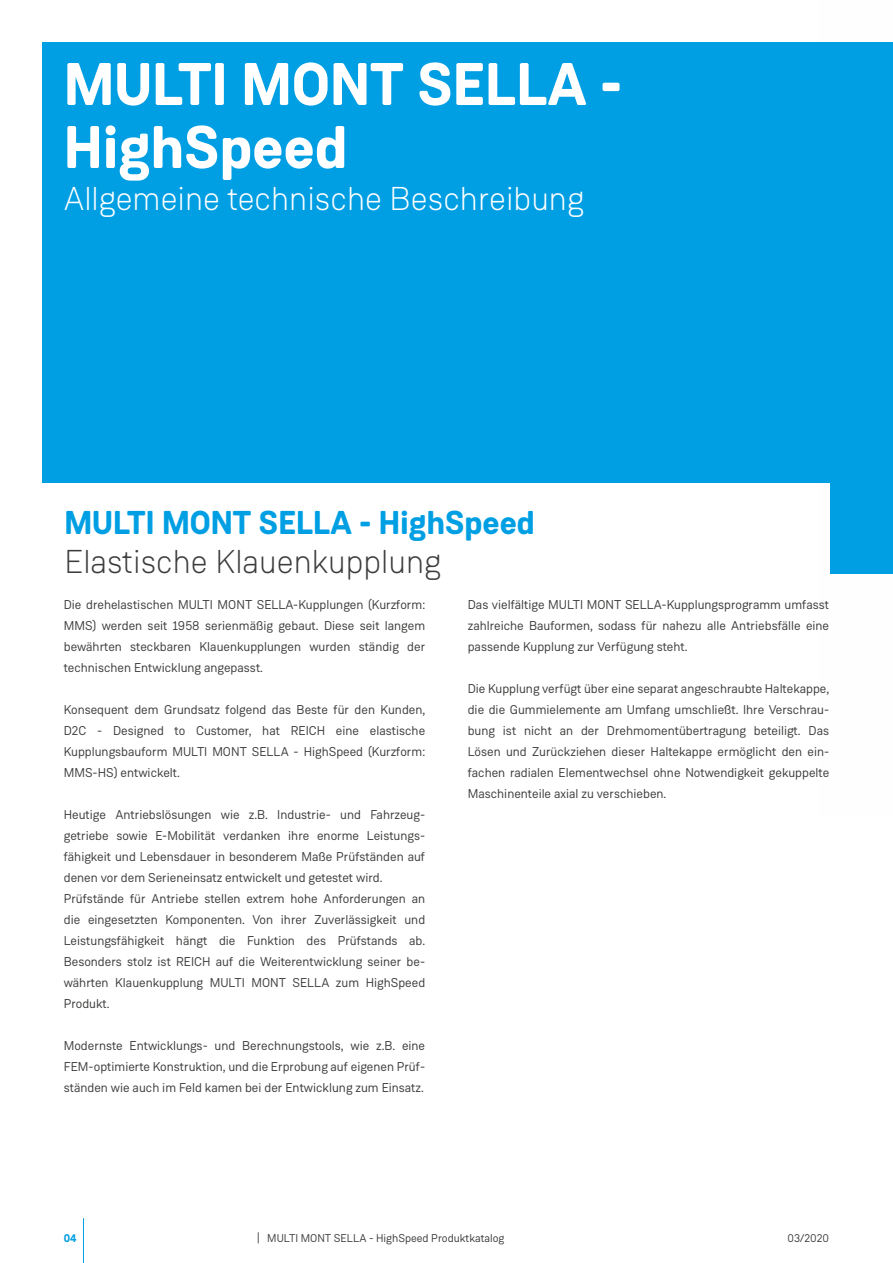
<style>
.page{position:relative;width:893px;height:1263px;background:#fff}
.page>*{position:absolute;margin:0;border:0;box-sizing:border-box;transform-origin:0 0}
.t1{font:700 60px/63px "Weissenhof Grotesk";color:#fff}
.t2{font:300 33px "Weissenhof Grotesk";color:#fff}
.t3{font:700 33px "Weissenhof Grotesk";color:#009fe3}
.t4{font:300 33px "Weissenhof Grotesk";color:#3c3c3b}
.t5{font:12.75px/21px "Weissenhof Grotesk";color:#3c3c3b;text-align:justify}
.t6{font:11.25px "Weissenhof Grotesk";color:#3c3c3b}
.t7{font:700 11.25px "Weissenhof Grotesk";color:#009fe3}
</style>
<div class="page">
<hr style="left:83px;top:1218px;width:1px;height:45px;background:#009fe3">
<div style="left:43px;top:43px;width:850px;height:531px;background:#009fe3"></div>
<div style="left:0;top:483px;width:829px;height:105px;background:#fff"></div>
<h1 class="t1" style="left:64px;top:54px;width:559px">MULTI MONT SELLA -<br>HighSpeed</h1>
<h2 class="t2" style="left:64px;top:179px;width:522px">Allgemeine technische Beschreibung</h2>
<h2 class="t3" style="left:64px;top:502px;width:472px">MULTI MONT SELLA - HighSpeed</h2>
<h2 class="t4" style="left:64px;top:542px;width:378px">Elastische Klauenkupplung</h2>
<p class="t5" style="left:64px;top:594px;width:363px">Die drehelastischen MULTI MONT SELLA-Kupplungen (Kurzform:<br>MMS) werden seit 1958 serienmäßig gebaut. Diese seit langem bewährten steckbaren Klauenkupplungen wurden ständig der technischen Entwicklung angepasst.</p>
<p class="t5" style="left:64px;top:699px;width:363px">Konsequent dem Grundsatz folgend das Beste für den Kunden, D2C - Designed to Customer, hat REICH eine elastische Kupplungsbauform MULTI MONT SELLA - HighSpeed (Kurzform:<br>MMS-HS) entwickelt.</p>
<p class="t5" style="left:64px;top:804px;width:363px;text-align:left">Heutige Antriebslösungen wie z.B. Industrie- und Fahrzeug&shy;getriebe sowie E-Mobilität verdanken ihre enorme Leistungs&shy;fähigkeit und Lebensdauer in besonderem Maße Prüfständen auf denen vor dem Serieneinsatz entwickelt und getestet wird.<br>Prüfstände für Antriebe stellen extrem hohe Anforderungen an die eingesetzten Komponenten. Von ihrer Zuverlässigkeit und Leistungsfähigkeit hängt die Funktion des Prüfstands ab.<br>Besonders stolz ist REICH auf die Weiterentwicklung seiner be&shy;währten Klauenkupplung MULTI MONT SELLA zum HighSpeed Produkt.</p>
<p class="t5" style="left:64px;top:1035px;width:363px">Modernste Entwicklungs- und Berechnungstools, wie z.B. eine FEM-optimierte Konstruktion, und die Erprobung auf eigenen Prüf&shy;ständen wie auch im Feld kamen bei der Entwicklung zum Einsatz.</p>
<p class="t5" style="left:468px;top:594px;width:363px">Das vielfältige MULTI MONT SELLA-Kupplungsprogramm umfasst zahlreiche Bauformen, sodass für nahezu alle Antriebsfälle eine passende Kupplung zur Verfügung steht.</p>
<p class="t5" style="left:468px;top:678px;width:363px">Die Kupplung verfügt über eine separat angeschraubte Haltekappe, die die Gummielemente am Umfang umschließt. Ihre Verschrau&shy;bung ist nicht an der Drehmomentübertragung beteiligt. Das Lösen und Zurückziehen dieser Haltekappe ermöglicht den ein&shy;fachen radialen Elementwechsel ohne Notwendigkeit gekuppelte Maschinenteile axial zu verschieben.</p>
<p class="t7" style="left:64px;top:1231px;width:14px">04</p>
<p class="t6" style="left:267px;top:1231px;width:239px">MULTI MONT SELLA - HighSpeed Produktkatalog</p>
<p class="t6" style="left:788px;top:1231px;width:43px">03/2020</p>
</div>
